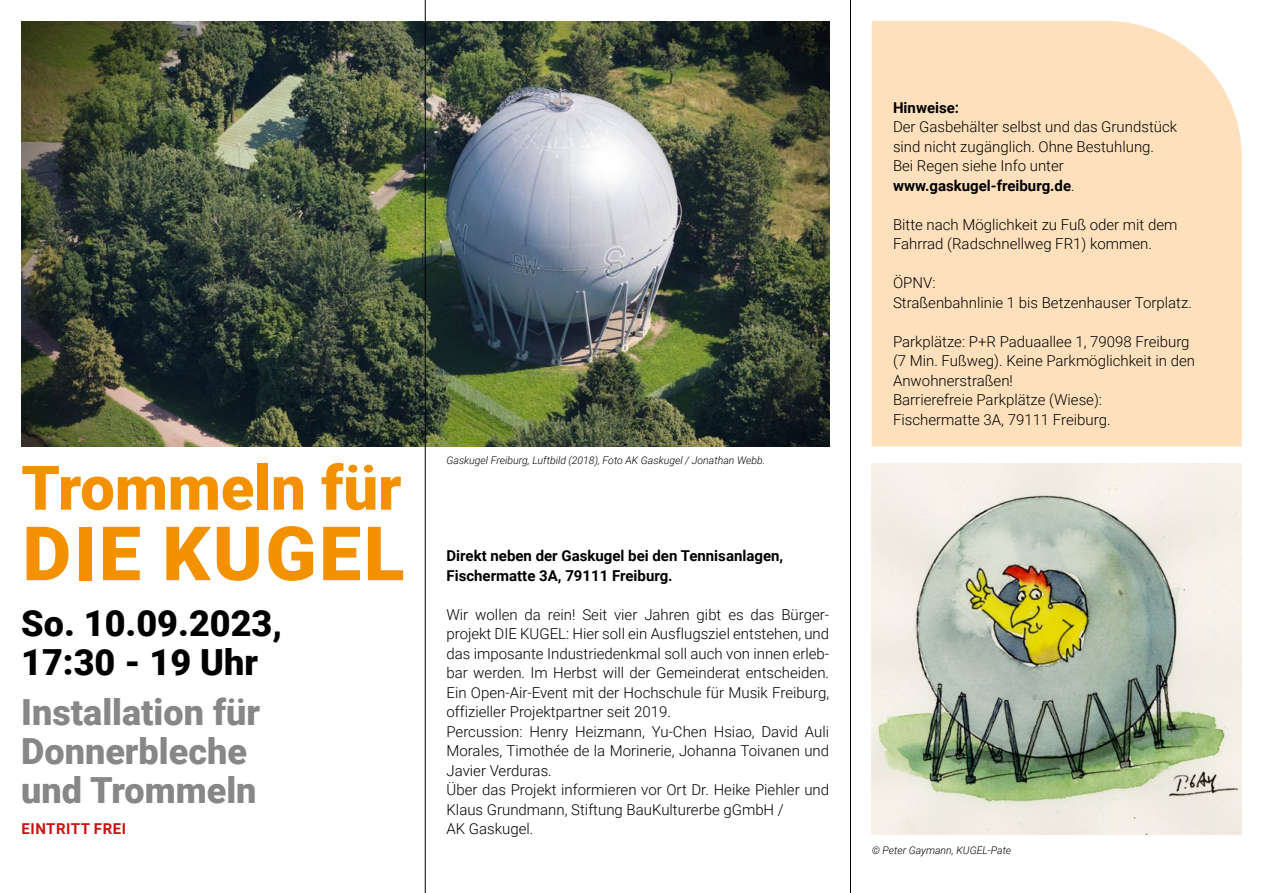
<style>
.page{position:relative;width:1263px;height:893px;background:#fff}
.page>*{position:absolute;margin:0;border:0;box-sizing:border-box;transform-origin:0 0}
.t1{font:900 75px "Roboto";letter-spacing:.035em;color:#f39100}
.t2{font:900 61.5px "Roboto";color:#f39100}
.t3{font:900 36px/39px "Roboto";color:#868786}
.t4{font:900 36px/39px "Roboto";color:#000}
.t5{font:300 15px/19.5px "Roboto";color:#000}
.t6{font:700 15px/19.5px "Roboto";color:#000}
.t7{font:700 15px "Roboto";letter-spacing:.035em;color:#cd1013}
.t8{font:italic 300 10.5px "Roboto";color:#000}
.s1{font-weight:700}
</style>
<div class="page">
<div style="left:872px;top:21px;width:370px;height:425px;background:#fee0bc"></div>
<img style="left:21px;top:21px;width:808px;height:425px">
<img style="left:872px;top:464px;width:370px;height:370px">
<hr style="left:850px;top:0;width:1px;height:893px;background:#000">
<hr style="left:425px;top:0;width:1px;height:893px;background:#000">
<h2 class="t2" style="left:21px;top:445px;width:382px">Trommeln für</h2>
<h1 class="t1" style="left:23px;top:501px;width:383px">DIE KUGEL</h1>
<h3 class="t4" style="left:21px;top:602px;width:262px">So. 10.09.2023,<br>17:30 - 19 Uhr</h3>
<h3 class="t3" style="left:21px;top:691px;width:240px">Installation für<br>Donnerbleche und Trommeln</h3>
<p class="t7" style="left:22px;top:818px;width:106px">EINTRITT FREI</p>
<p class="t8" style="left:446px;top:452px;width:320px">Gaskugel Freiburg, Luftbild (2018), Foto AK Gaskugel / Jonathan Webb.</p>
<p class="t6" style="left:446px;top:545px;width:338px">Direkt neben der Gaskugel bei den Tennisanlagen,<br>Fischermatte 3A, 79111 Freiburg.</p>
<p class="t5" style="left:446px;top:604px;width:384px">Wir wollen da rein! Seit vier Jahren gibt es das Bürger&shy;projekt DIE KUGEL: Hier soll ein Ausflugsziel entstehen, und das imposante Industriedenkmal soll auch von innen erleb&shy;bar werden. Im Herbst will der Gemeinderat entscheiden.<br>Ein Open-Air-Event mit der Hochschule für Musik Freiburg, offizieller Projektpartner seit 2019.<br>Percussion: Henry Heizmann, Yu-Chen Hsiao, David Auli Morales, Timothée de la Morinerie, Johanna Toivanen und Javier Verduras.<br>Über das Projekt informieren vor Ort Dr. Heike Piehler und Klaus Grundmann, Stiftung BauKulturerbe gGmbH /<br>AK Gaskugel.</p>
<p class="t6" style="left:893px;top:97px;width:68px">Hinweise:</p>
<p class="t5" style="left:893px;top:116px;width:286px">Der Gasbehälter selbst und das Grundstück sind nicht zugänglich. Ohne Bestuhlung.<br>Bei Regen siehe Info unter <span class="s1">www.gaskugel-freiburg.de</span>.</p>
<p class="t5" style="left:893px;top:214px;width:286px">Bitte nach Möglichkeit zu Fuß oder mit dem<br>Fahrrad (Radschnellweg FR1) kommen.</p>
<p class="t5" style="left:893px;top:272px;width:300px">ÖPNV:<br>Straßenbahnlinie 1 bis Betzenhauser Torplatz.</p>
<p class="t5" style="left:893px;top:331px;width:303px">Parkplätze: P+R Paduaallee 1, 79098 Freiburg (7 Min. Fußweg). Keine Parkmöglichkeit in den Anwohnerstraßen!<br>Barrierefreie Parkplätze (Wiese):<br>Fischermatte 3A, 79111 Freiburg.</p>
<p class="t8" style="left:872px;top:842px;width:141px">© Peter Gaymann, KUGEL-Pate</p>
</div>
